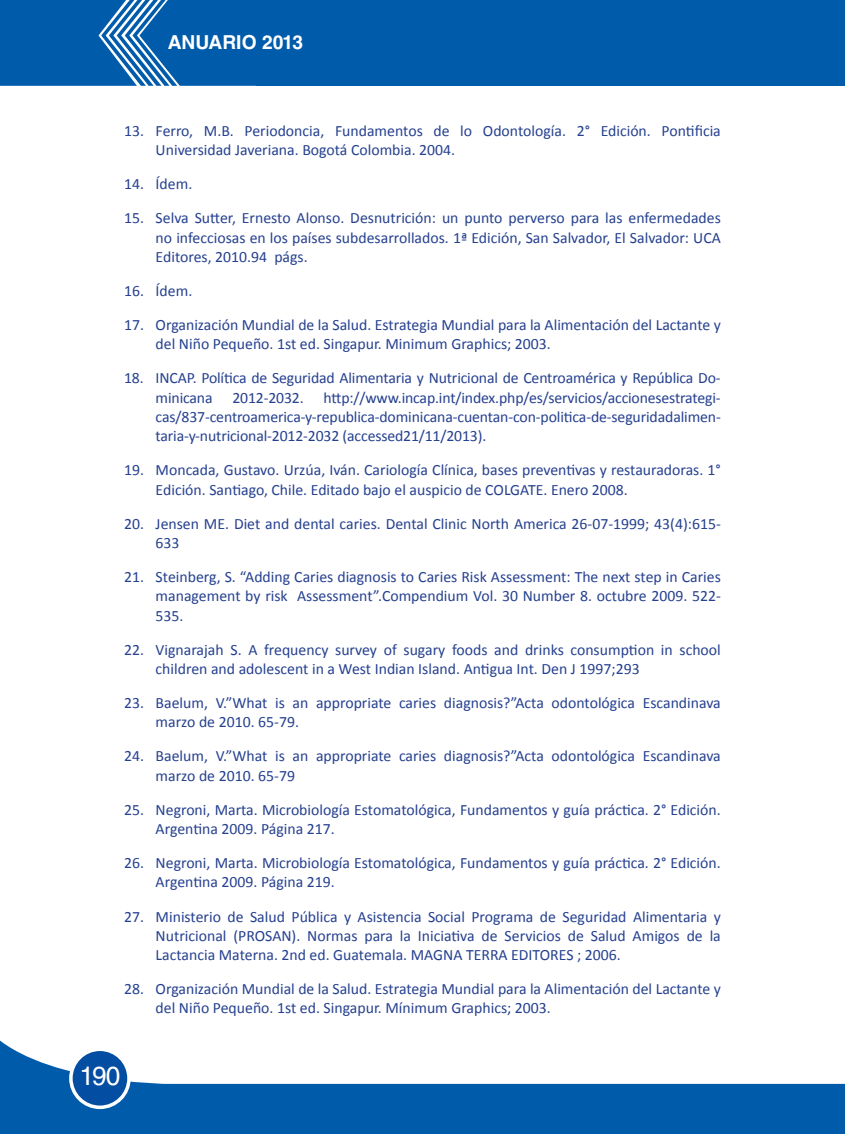
<style>
.page{position:relative;width:845px;height:1134px;background:#fff}
.page>*{position:absolute;margin:0;border:0;box-sizing:border-box;transform-origin:0 0}
.t1{font:26.25px "Helvetica LT Std";color:#fff}
.t2{font:700 19.25px "Helvetica LT Std";color:#fff}
.t3{font:15.75px/19.2px "Calibri";color:#25408f}
</style>
<div class="page">
<svg style="left:0;top:1040px;width:844px;height:94px"></svg>
<div style="left:71px;top:1049px;width:58px;height:58px;background:#034ea2;border-radius:50%"></div>
<div style="left:69px;top:1048px;width:62px;height:61px;border:4px solid #fff;border-radius:50%"></div>
<div style="left:256px;top:0;width:588px;height:86px;background:#005baa"></div>
<svg style="left:0;top:0;width:256px;height:86px;background:#1266b0"></svg>
<p class="t2" style="left:168px;top:31px;width:137px">ANUARIO 2013</p>
<p class="t3" style="left:156px;top:121px;width:566px;text-indent:-32px">13. Ferro, M.B. Periodoncia, Fundamentos de lo Odontología. 2° Edición. Pontificia<br>Universidad Javeriana. Bogotá Colombia. 2004.</p>
<p class="t3" style="left:124px;top:174px;width:70px">14. Ídem.</p>
<p class="t3" style="left:156px;top:209px;width:566px;text-align:justify;text-indent:-32px">15. Selva Sutter, Ernesto Alonso. Desnutrición: un punto perverso para las enfermedades no infecciosas en los países subdesarrollados. 1ª Edición, San Salvador, El Salvador: UCA Editores, 2010.94 págs.</p>
<p class="t3" style="left:124px;top:281px;width:70px">16. Ídem.</p>
<p class="t3" style="left:156px;top:315px;width:566px;text-indent:-32px">17. Organización Mundial de la Salud. Estrategia Mundial para la Alimentación del Lactante y del Niño Pequeño. 1st ed. Singapur. Minimum Graphics; 2003.</p>
<p class="t3" style="left:156px;top:369px;width:566px;text-indent:-32px">18. INCAP. Política de Seguridad Alimentaria y Nutricional de Centroamérica y República Do&shy;minicana</p>
<p class="t3" style="left:156px;top:388px;width:566px;text-align:justify;text-indent:168px">http://www.incap.int/index.php/es/servicios/accionesestrategi&shy;cas/837-centroamerica-y-republica-dominicana-cuentan-con-politica-de-seguridadalimen&shy;taria-y-nutricional-2012-2032 (accessed21/11/2013).</p>
<p class="t3" style="left:156px;top:461px;width:566px;text-indent:-32px">19. Moncada, Gustavo. Urzúa, Iván. Cariología Clínica, bases preventivas y restauradoras. 1°<br>Edición. Santiago, Chile. Editado bajo el auspicio de COLGATE. Enero 2008.</p>
<p class="t3" style="left:156px;top:514px;width:566px;text-indent:-32px">20. Jensen ME. Diet and dental caries. Dental Clinic North America 26-07-1999; 43(4):615-<br>633</p>
<p class="t3" style="left:156px;top:567px;width:566px;text-align:justify;text-indent:-32px">21. Steinberg, S. “Adding Caries diagnosis to Caries Risk Assessment: The next step in Caries management by risk Assessment”.Compendium Vol. 30 Number 8. octubre 2009. 522- 535.</p>
<p class="t3" style="left:156px;top:640px;width:566px;text-indent:-32px">22. Vignarajah S. A frequency survey of sugary foods and drinks consumption in school children and adolescent in a West Indian Island. Antigua Int. Den J 1997;293</p>
<p class="t3" style="left:156px;top:693px;width:566px;text-indent:-32px">23. Baelum, V.”What is an appropriate caries diagnosis?”Acta odontológica Escandinava marzo de 2010. 65-79.</p>
<p class="t3" style="left:156px;top:747px;width:566px;text-indent:-32px">24. Baelum, V.”What is an appropriate caries diagnosis?”Acta odontológica Escandinava marzo de 2010. 65-79</p>
<p class="t3" style="left:156px;top:800px;width:566px;text-indent:-32px">25. Negroni, Marta. Microbiología Estomatológica, Fundamentos y guía práctica. 2° Edición.<br>Argentina 2009. Página 217.</p>
<p class="t3" style="left:156px;top:853px;width:566px;text-indent:-32px">26. Negroni, Marta. Microbiología Estomatológica, Fundamentos y guía práctica. 2° Edición.<br>Argentina 2009. Página 219.</p>
<p class="t3" style="left:156px;top:907px;width:566px;text-align:justify;text-indent:-32px">27. Ministerio de Salud Pública y Asistencia Social Programa de Seguridad Alimentaria y Nutricional (PROSAN). Normas para la Iniciativa de Servicios de Salud Amigos de la Lactancia Materna. 2nd ed. Guatemala. MAGNA TERRA EDITORES ; 2006.</p>
<p class="t3" style="left:156px;top:979px;width:566px;text-indent:-32px">28. Organización Mundial de la Salud. Estrategia Mundial para la Alimentación del Lactante y del Niño Pequeño. 1st ed. Singapur. Mínimum Graphics; 2003.</p>
<p class="t3" style="left:232px;top:388px;width:73px">2012-2032.</p>
<h1 class="t1" style="left:80px;top:1061px;width:42px">190</h1>
</div>
